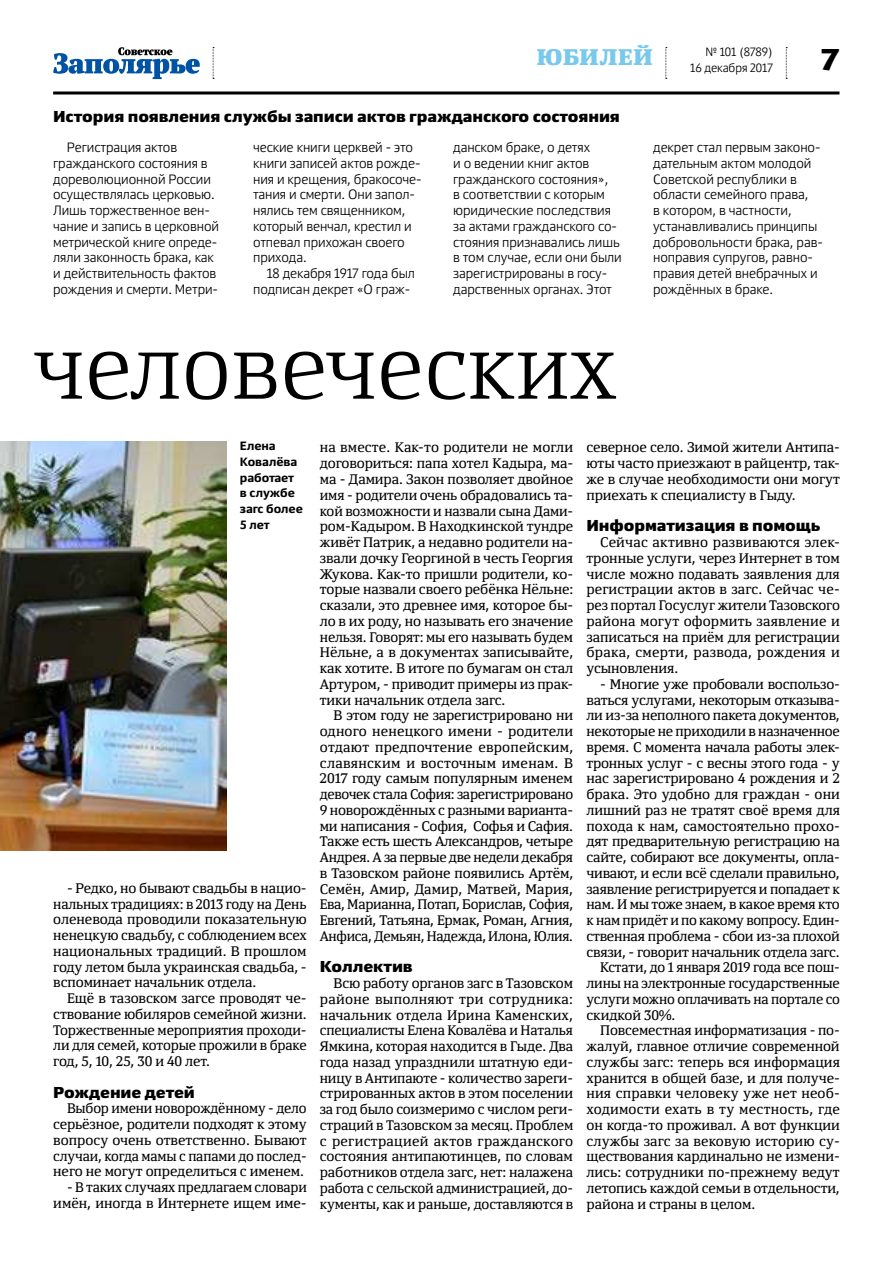
<style>
.page{position:relative;width:893px;height:1263px;background:#fff}
.page>*{position:absolute;margin:0;border:0;box-sizing:border-box;transform-origin:0 0}
.t1{font:300 88.5px "Yefimov Serif";letter-spacing:-.005em;color:#000}
.t2{font:900 30px "Yefimov Sans";color:#000}
.t3{font:900 22.5px "Yefimov Serif";letter-spacing:.005em;color:#78c9eb}
.t4{font:900 15.75px "Yefimov Sans";letter-spacing:-.005em;color:#000}
.t5{font:13.8px/15.8px "Yefimov Serif";letter-spacing:-.01em;color:#000;text-align:justify}
.t6{font:13.8px "Yefimov Serif";letter-spacing:.01em;color:#000}
.t7{font:13.8px "Yefimov Serif";letter-spacing:.015em;color:#000}
.t8{font:300 13.5px/15.8px "Yefimov Sans";letter-spacing:-.005em;color:#000}
.t9{font:700 12px/15.8px "Yefimov Sans";letter-spacing:-.005em;color:#000}
.t10{font:300 12px "Yefimov Sans";letter-spacing:-.005em;color:#000}
</style>
<div class="page">
<svg style="left:786px;top:47px;width:1px;height:32px"></svg>
<svg style="left:213px;top:47px;width:1px;height:32px"></svg>
<svg style="left:665px;top:47px;width:2px;height:32px"></svg>
<hr style="left:53px;top:91px;width:786px;height:3px;background:#000">
<svg style="left:53px;top:47px;width:147px;height:32px"></svg>
<img style="left:0;top:442px;width:227px;height:408px">
<h3 class="t3" style="left:536px;top:45px;width:118px">ЮБИЛЕЙ</h3>
<p class="t10" style="left:705px;top:46px;width:69px">№ 101 (8789)</p>
<p class="t10" style="left:690px;top:62px;width:84px">16 декабря 2017</p>
<h2 class="t2" style="left:820px;top:47px;width:21px">7</h2>
<p class="t4" style="left:53px;top:110px;width:568px">История появления службы записи актов гражданского состояния</p>
<p class="t8" style="left:253px;top:140px;width:170px">ческие книги церквей - это книги записей актов рожде&shy;ния и крещения, бракосоче&shy;тания и смерти. Они запол&shy;нялись тем священником, который венчал, крестил и отпевал прихожан своего прихода.</p>
<p class="t8" style="left:253px;top:266px;width:163px;text-indent:14px">18 декабря 1917 года был подписан декрет «О граж-</p>
<p class="t8" style="left:453px;top:140px;width:170px">данском браке, о детях<br>и о ведении книг актов гражданского состояния»,<br>в соответствии с которым юридические последствия за актами гражданского со&shy;стояния признавались лишь в том случае, если они были зарегистрированы в госу&shy;дарственных органах. Этот</p>
<p class="t8" style="left:653px;top:140px;width:171px">декрет стал первым законо&shy;дательным актом молодой<br>Советской республики в области семейного права,<br>в котором, в частности, устанавливались принципы добровольности брака, рав&shy;ноправия супругов, равно&shy;правия детей внебрачных и рождённых в браке.</p>
<p class="t8" style="left:53px;top:140px;width:167px;text-indent:14px">Регистрация актов гражданского состояния в дореволюционной России осуществлялась церковью.<br>Лишь торжественное вен&shy;чание и запись в церковной метрической книге опреде&shy;ляли законность брака, как и действительность фактов рождения и смерти. Метри-</p>
<h1 class="t1" style="left:33px;top:331px;width:586px">человеческих</h1>
<p class="t9" style="left:240px;top:438px;width:65px">Елена<br>Ковалёва работает в службе загс более<br>5 лет</p>
<p class="t5" style="left:53px;top:881px;width:255px;text-indent:14px">- Редко, но бывают свадьбы в нацио&shy;нальных традициях: в 2013 году на День оленевода проводили показательную ненецкую свадьбу, с соблюдением всех национальных традиций. В прошлом году летом была украинская свадьба, - вспоминает начальник отдела.</p>
<p class="t5" style="left:53px;top:991px;width:255px;text-indent:14px">Ещё в тазовском загсе проводят че&shy;ствование юбиляров семейной жизни.<br>Торжественные мероприятия проходи&shy;ли для семей, которые прожили в браке год, 5, 10, 25, 30 и 40 лет.</p>
<p class="t4" style="left:53px;top:1085px;width:143px">Рождение детей</p>
<p class="t5" style="left:53px;top:1102px;width:255px;text-indent:14px">Выбор имени новорождённому - дело серьёзное, родители подходят к этому вопросу очень ответственно. Бывают случаи, когда мамы с папами до послед&shy;него не могут определиться с именем.</p>
<p class="t5" style="left:53px;top:1180px;width:255px;text-align:right">- В таких случаях предлагаем словари имён, иногда в Интернете ищем име-</p>
<p class="t5" style="left:320px;top:441px;width:255px">на вместе. Как-то родители не могли договориться: папа хотел Кадыра, ма&shy;ма - Дамира. Закон позволяет двойное имя - родители очень обрадовались та&shy;кой возможности и назвали сына Дами&shy;ром-Кадыром. В Находкинской тундре живёт Патрик, а недавно родители на&shy;звали дочку Георгиной в честь Георгия Жукова. Как-то пришли родители, ко&shy;торые назвали своего ребёнка Нёльне: сказали, это древнее имя, которое бы&shy;ло в их роду, но называть его значение нельзя. Говорят: мы его называть будем Нёльне, а в документах записывайте, как хотите. В итоге по бумагам он стал Артуром, - приводит примеры из прак&shy;тики начальник отдела загс.</p>
<p class="t5" style="left:320px;top:709px;width:255px;text-indent:14px">В этом году не зарегистрировано ни одного ненецкого имени - родители отдают предпочтение европейским, славянским и восточным именам. В 2017 году самым популярным именем девочек стала София: зарегистрировано 9 новорождённых с разными варианта&shy;ми написания - София, Софья и Сафия.<br>Также есть шесть Александров, четыре Андрея. А за первые две недели декабря в Тазовском районе появились Артём, Семён, Амир, Дамир, Матвей, Мария, Ева, Марианна, Потап, Борислав, София, Евгений, Татьяна, Ермак, Роман, Агния, Анфиса, Демьян, Надежда, Илона, Юлия.</p>
<p class="t4" style="left:320px;top:960px;width:94px">Коллектив</p>
<p class="t5" style="left:320px;top:976px;width:255px;text-indent:14px">Всю работу органов загс в Тазовском районе выполняют три сотрудника: начальник отдела Ирина Каменских, специалисты Елена Ковалёва и Наталья Ямкина, которая находится в Гыде. Два года назад упразднили штатную еди&shy;ницу в Антипаюте - количество зареги&shy;стрированных актов в этом поселении за год было соизмеримо с числом реги&shy;страций в Тазовском за месяц. Проблем с регистрацией актов гражданского состояния антипаютинцев, по словам работников отдела загс, нет: налажена работа с сельской администрацией, до&shy;кументы, как и раньше, доставляются в</p>
<p class="t5" style="left:586px;top:441px;width:255px">северное село. Зимой жители Антипа&shy;юты часто приезжают в райцентр, так&shy;же в случае необходимости они могут приехать к специалисту в Гыду.</p>
<p class="t4" style="left:586px;top:519px;width:235px">Информатизация в помощь</p>
<p class="t5" style="left:586px;top:535px;width:255px;text-indent:14px">Сейчас активно развиваются элек&shy;тронные услуги, через Интернет в том числе можно подавать заявления для регистрации актов в загс. Сейчас че&shy;рез портал Госуслуг жители Тазовского района могут оформить заявление и записаться на приём для регистрации брака, смерти, развода, рождения и усыновления.</p>
<p class="t5" style="left:600px;top:677px;width:241px">- Многие уже пробовали воспользо-</p>
<p class="t5" style="left:586px;top:693px;width:255px">ваться услугами, некоторым отказыва-</p>
<p class="t5" style="left:586px;top:709px;width:255px">ли из-за неполного пакета документов,</p>
<p class="t5" style="left:586px;top:724px;width:255px">некоторые не приходили в назначенное</p>
<p class="t5" style="left:586px;top:740px;width:255px">время. С момента начала работы элек-</p>
<p class="t5" style="left:586px;top:756px;width:255px">тронных услуг - с весны этого года - у</p>
<p class="t5" style="left:586px;top:772px;width:255px">нас зарегистрировано 4 рождения и 2</p>
<p class="t5" style="left:586px;top:787px;width:255px">брака. Это удобно для граждан - они</p>
<p class="t5" style="left:586px;top:803px;width:255px">лишний раз не тратят своё время для</p>
<p class="t5" style="left:586px;top:819px;width:255px">похода к нам, самостоятельно прохо-</p>
<p class="t5" style="left:586px;top:835px;width:255px">дят предварительную регистрацию на</p>
<p class="t5" style="left:586px;top:850px;width:255px">сайте, собирают все документы, опла-</p>
<p class="t5" style="left:586px;top:866px;width:255px">чивают, и если всё сделали правильно,</p>
<p class="t5" style="left:586px;top:882px;width:255px">заявление регистрируется и попадает к</p>
<p class="t5" style="left:586px;top:898px;width:255px">нам. И мы тоже знаем, в какое время кто</p>
<p class="t5" style="left:586px;top:913px;width:255px">к нам придёт и по какому вопросу. Един-</p>
<p class="t5" style="left:586px;top:929px;width:255px">ственная проблема - сбои из-за плохой</p>
<p class="t5" style="left:586px;top:945px;width:255px">связи, - говорит начальник отдела загс.</p>
<p class="t5" style="left:600px;top:961px;width:241px">Кстати, до 1 января 2019 года все пош-</p>
<p class="t5" style="left:586px;top:976px;width:255px">лины на электронные государственные</p>
<p class="t5" style="left:586px;top:992px;width:255px">услуги можно оплачивать на портале со</p>
<p class="t5" style="left:586px;top:1008px;width:90px">скидкой 30%.</p>
<p class="t5" style="left:600px;top:1024px;width:241px">Повсеместная информатизация - по-</p>
<p class="t5" style="left:586px;top:1039px;width:255px">жалуй, главное отличие современной</p>
<p class="t5" style="left:586px;top:1055px;width:255px">службы загс: теперь вся информация</p>
<p class="t5" style="left:586px;top:1071px;width:255px">хранится в общей базе, и для получе-</p>
<p class="t6" style="left:586px;top:1087px;width:255px">ния справки человеку уже нет необ-</p>
<p class="t7" style="left:586px;top:1103px;width:255px">ходимости ехать в ту местность, где</p>
<p class="t5" style="left:586px;top:1118px;width:255px">он когда-то проживал. А вот функции</p>
<p class="t6" style="left:586px;top:1135px;width:255px">службы загс за вековую историю су-</p>
<p class="t5" style="left:586px;top:1150px;width:255px">ществования кардинально не измени-</p>
<p class="t5" style="left:586px;top:1165px;width:255px">лись: сотрудники по-прежнему ведут</p>
<p class="t5" style="left:586px;top:1181px;width:255px">летопись каждой семьи в отдельности,</p>
<p class="t5" style="left:586px;top:1197px;width:170px">района и страны в целом.</p>
</div>
